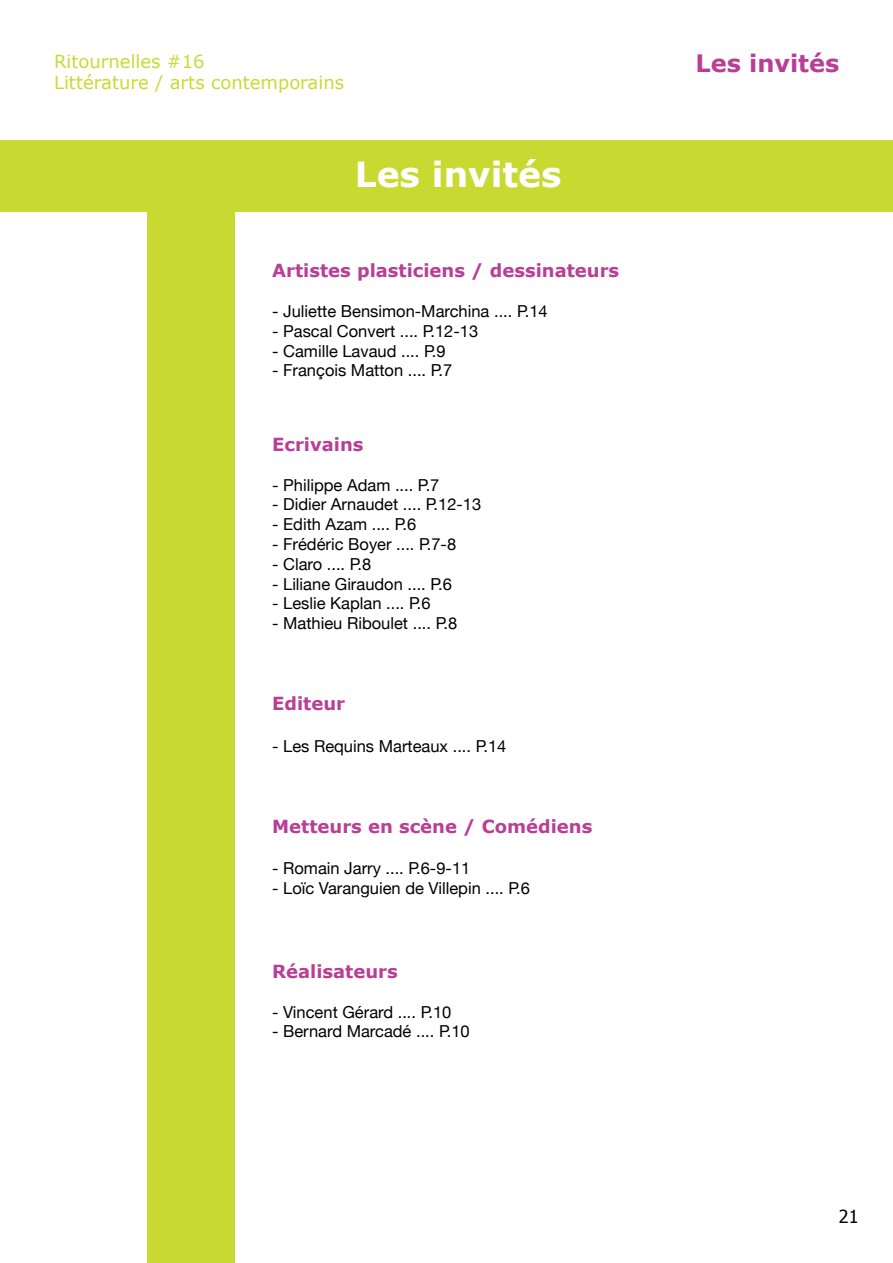
<style>
.page{position:relative;width:893px;height:1263px;background:#fff}
.page>*{position:absolute;margin:0;border:0;box-sizing:border-box;transform-origin:0 0}
.t1{font:700 34.5px "Verdana";color:#fff}
.t2{font:700 24px "Verdana";color:#b93e96}
.t3{font:700 18px "Verdana";color:#b93e96}
.t4{font:18px/21.6px "Verdana";color:#c8da32}
.t5{font:18px "Tahoma";color:#000}
.t6{font:16.5px "Helvetica Neue";color:#000}
</style>
<div class="page">
<div style="left:0;top:140px;width:892px;height:72px;background:#c8da32"></div>
<div style="left:147px;top:188px;width:87px;height:1075px;background:#c8da32"></div>
<p class="t4" style="left:54px;top:50px;width:292px">Ritournelles #16<br>Littérature / arts contemporains</p>
<h1 class="t1" style="left:355px;top:153px;width:208px">Les invités</h1>
<p class="t3" style="left:272px;top:259px;width:349px">Artistes plasticiens / dessinateurs</p>
<p class="t6" style="left:272px;top:301px;width:277px">- Juliette Bensimon-Marchina .... P.14</p>
<p class="t6" style="left:272px;top:321px;width:208px">- Pascal Convert .... P.12-13</p>
<p class="t6" style="left:272px;top:341px;width:175px">- Camille Lavaud .... P.9</p>
<p class="t6" style="left:272px;top:361px;width:182px">- François Matton .... P.7</p>
<p class="t3" style="left:272px;top:433px;width:93px">Ecrivains</p>
<p class="t6" style="left:272px;top:475px;width:169px">- Philippe Adam .... P.7</p>
<p class="t6" style="left:272px;top:495px;width:211px">- Didier Arnaudet .... P.12-13</p>
<p class="t6" style="left:272px;top:514px;width:146px">- Edith Azam .... P.6</p>
<p class="t6" style="left:272px;top:534px;width:186px">- Frédéric Boyer .... P.7-8</p>
<p class="t6" style="left:272px;top:554px;width:101px">- Claro .... P.8</p>
<p class="t6" style="left:272px;top:574px;width:181px">- Liliane Giraudon .... P.6</p>
<p class="t6" style="left:272px;top:594px;width:160px">- Leslie Kaplan .... P.6</p>
<p class="t6" style="left:272px;top:613px;width:187px">- Mathieu Riboulet .... P.8</p>
<p class="t3" style="left:272px;top:692px;width:74px">Editeur</p>
<p class="t6" style="left:272px;top:736px;width:236px">- Les Requins Marteaux .... P.14</p>
<p class="t3" style="left:272px;top:815px;width:322px">Metteurs en scène / Comédiens</p>
<p class="t6" style="left:272px;top:858px;width:200px">- Romain Jarry .... P.6-9-11</p>
<p class="t6" style="left:272px;top:878px;width:259px">- Loïc Varanguien de Villepin .... P.6</p>
<p class="t3" style="left:272px;top:960px;width:127px">Réalisateurs</p>
<p class="t6" style="left:272px;top:1002px;width:181px">- Vincent Gérard .... P.10</p>
<p class="t6" style="left:272px;top:1022px;width:199px">- Bernard Marcadé .... P.10</p>
<h2 class="t2" style="left:695px;top:48px;width:145px">Les invités</h2>
<p class="t5" style="left:839px;top:1205px;width:21px">21</p>
</div>
